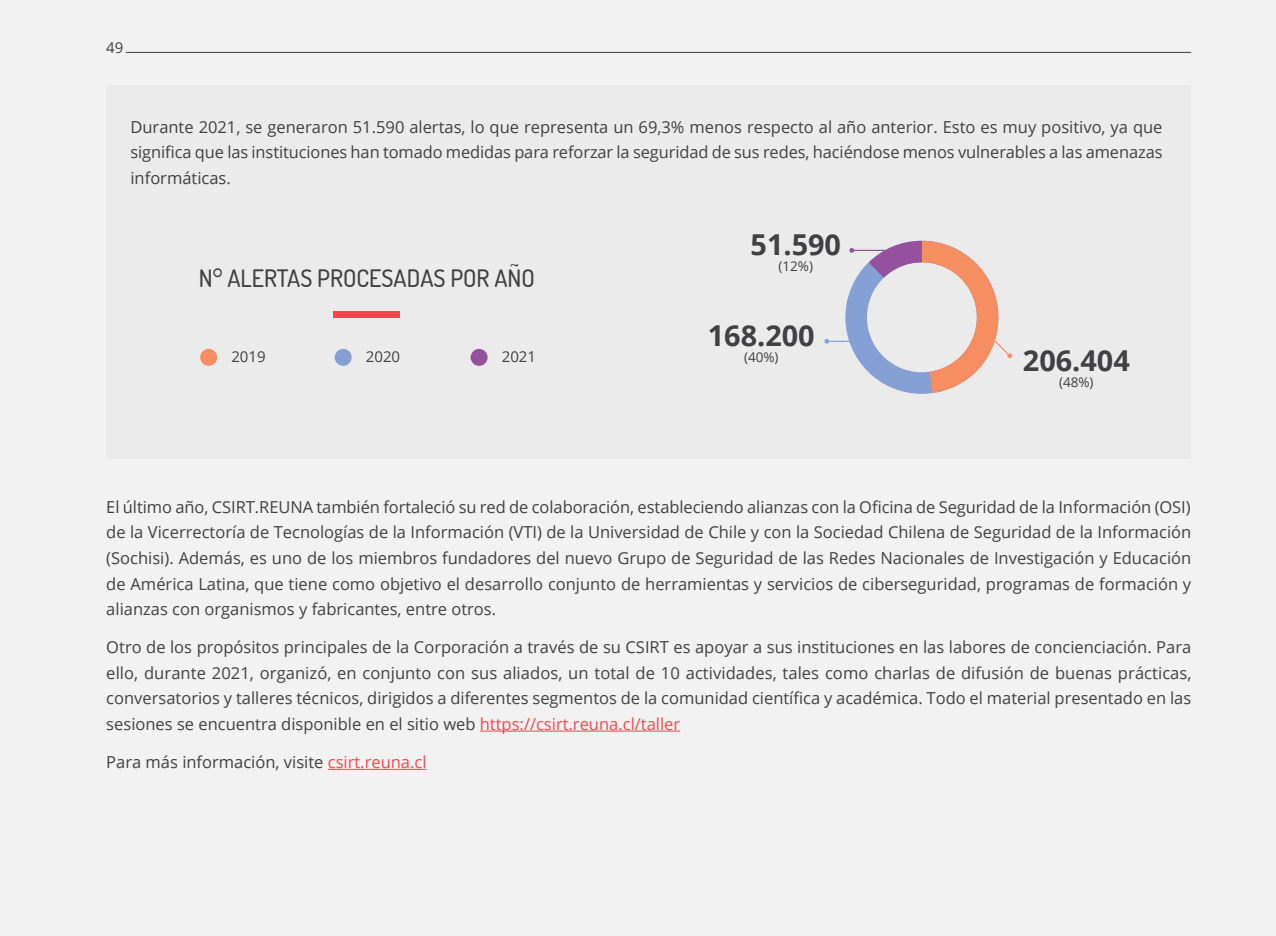
<style>
.page{position:relative;width:1276px;height:936px;background:#fff}
.page>*{position:absolute;margin:0;border:0;box-sizing:border-box;transform-origin:0 0}
.t1{font:700 28.8px "Open Sans";color:#414042}
.t2{font:500 24px "Dosis";color:#414042}
.t3{font:16.5px/25.5px "Open Sans";color:#414042;text-align:justify}
.t4{font:15px "Open Sans";color:#414042}
.t5{font:13.5px "Open Sans";color:#414042}
.s1{color:#ef484f}
</style>
<div class="page">
<div style="left:0;top:0;width:1276px;height:935px;background:#f2f2f2"></div>
<div style="left:106px;top:85px;width:1085px;height:373px;background:#ebebeb"></div>
<hr style="left:480px;top:730px;width:200px;height:1px;background:#ef484f">
<hr style="left:328px;top:769px;width:98px;height:1px;background:#ef484f">
<div style="left:333px;top:311px;width:67px;height:7px;background:#ef484f"></div>
<hr style="left:827px;top:341px;width:36px;height:1px;background:#85a0d5">
<svg style="left:824px;top:339px;width:5px;height:5px"></svg>
<div style="left:200px;top:349px;width:17px;height:17px;background:#f78e61;border-radius:50%"></div>
<div style="left:335px;top:349px;width:17px;height:17px;background:#85a0d5;border-radius:50%"></div>
<div style="left:470px;top:349px;width:17px;height:17px;background:#95519e;border-radius:50%"></div>
<svg style="left:845px;top:241px;width:167px;height:153px"></svg>
<hr style="left:126px;top:52px;width:1065px;height:1px;background:#414042">
<p class="t4" style="left:106px;top:37px;width:19px">49</p>
<p class="t3" style="left:130px;top:114px;width:1033px">Durante 2021, se generaron 51.590 alertas, lo que representa un 69,3% menos respecto al año anterior. Esto es muy positivo, ya que significa que las instituciones han tomado medidas para reforzar la seguridad de sus redes, haciéndose menos vulnerables a las amenazas informáticas.</p>
<h2 class="t2" style="left:199px;top:261px;width:338px">N° ALERTAS PROCESADAS POR AÑO</h2>
<p class="t4" style="left:231px;top:346px;width:36px">2019</p>
<p class="t4" style="left:366px;top:346px;width:36px">2020</p>
<p class="t4" style="left:502px;top:346px;width:36px">2021</p>
<h1 class="t1" style="left:750px;top:224px;width:92px">51.590</h1>
<p class="t5" style="left:778px;top:257px;width:36px">(12%)</p>
<h1 class="t1" style="left:708px;top:315px;width:108px">168.200</h1>
<p class="t5" style="left:744px;top:347px;width:36px">(40%)</p>
<h1 class="t1" style="left:1023px;top:340px;width:108px">206.404</h1>
<p class="t5" style="left:1059px;top:373px;width:36px">(48%)</p>
<p class="t3" style="left:106px;top:494px;width:1086px">El último año, CSIRT.REUNA también fortaleció su red de colaboración, estableciendo alianzas con la Oficina de Seguridad de la Información (OSI) de la Vicerrectoría de Tecnologías de la Información (VTI) de la Universidad de Chile y con la Sociedad Chilena de Seguridad de la Información (Sochisi). Además, es uno de los miembros fundadores del nuevo Grupo de Seguridad de las Redes Nacionales de Investigación y Educación de América Latina, que tiene como objetivo el desarrollo conjunto de herramientas y servicios de ciberseguridad, programas de formación y alianzas con organismos y fabricantes, entre otros.</p>
<p class="t3" style="left:106px;top:634px;width:1086px">Otro de los propósitos principales de la Corporación a través de su CSIRT es apoyar a sus instituciones en las labores de concienciación. Para ello, durante 2021, organizó, en conjunto con sus aliados, un total de 10 actividades, tales como charlas de difusión de buenas prácticas, conversatorios y talleres técnicos, dirigidos a diferentes segmentos de la comunidad científica y académica. Todo el material presentado en las sesiones se encuentra disponible en el sitio web <span class="s1">https://csirt.reuna.cl/taller</span></p>
<p class="t3" style="left:106px;top:749px;width:322px">Para más información, visite <span class="s1">csirt.reuna.cl</span></p>
</div>
